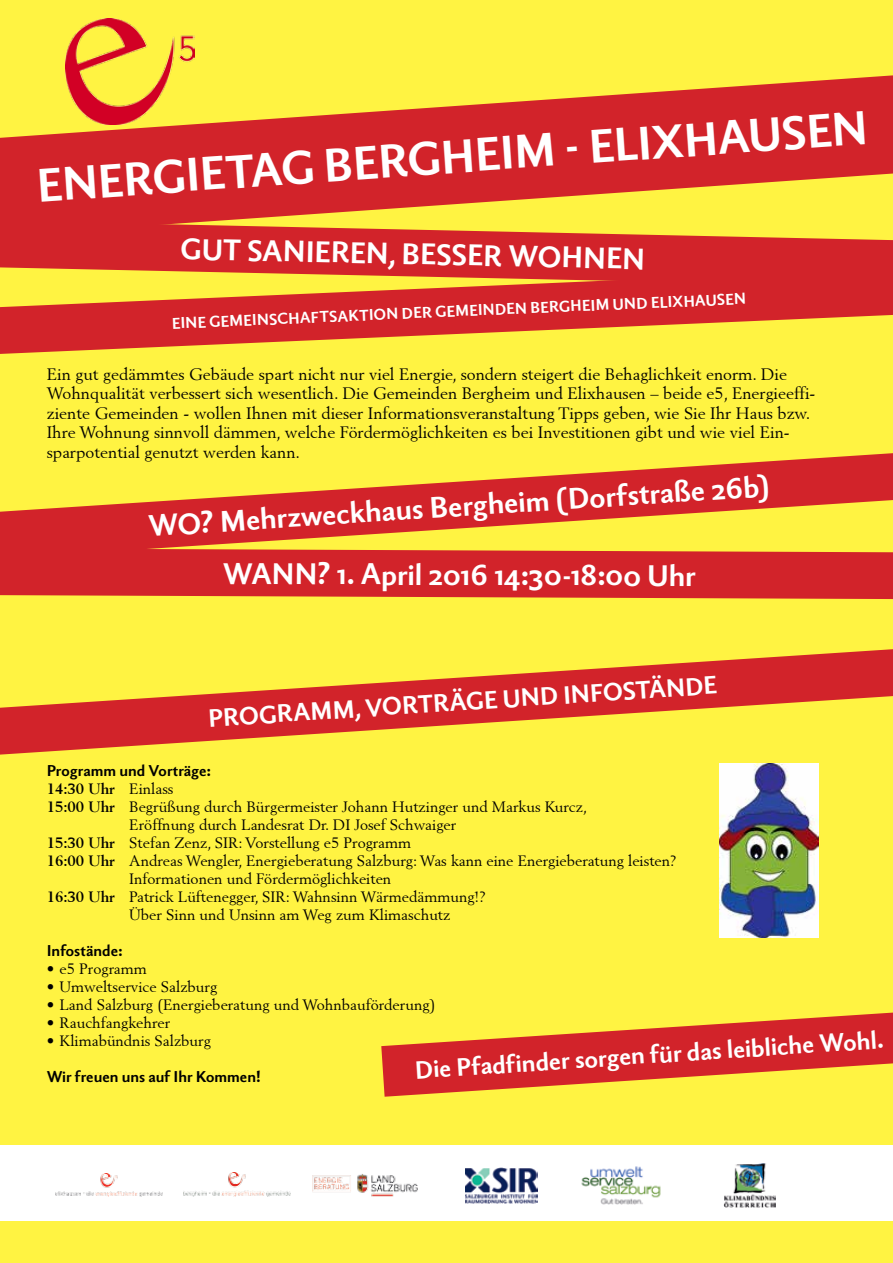
<style>
.page{position:relative;width:893px;height:1263px;background:#fff342}
.page>*{position:absolute;margin:0;border:0;box-sizing:border-box;transform-origin:0 0}
.t1{font:700 45px "Berling Nova Sans Pro";color:#fff}
.t2{font:700 28.5px "Berling Nova Sans Pro";letter-spacing:-.01em;color:#fff}
.t3{font:700 24px "Berling Nova Sans Pro";color:#fff}
.t4{font:16.5px/19.5px "Berling";color:#000}
.t5{font:15px "Berling";color:#000}
.t6{font:700 15px "Berling Nova Sans Pro";color:#fff}
.t7{font:700 15px "Berling Nova Sans Pro";color:#000}
.t8{font:700 15px "Berling";color:#000}
.s1{font-weight:400}
.s2{font-weight:700}
</style>
<div class="page">
<div style="left:0;top:236px;width:893px;height:32px;background:#d2232a"></div>
<svg style="left:0;top:268px;width:893px;height:86px;fill:#d2232a"></svg>
<div style="left:0;top:559px;width:893px;height:40px;background:#d2232a"></div>
<svg style="left:0;top:453px;width:893px;height:106px;fill:#d2232a"></svg>
<svg style="left:0;top:649px;width:893px;height:106px"></svg>
<div style="left:0;top:1144px;width:893px;height:76px;background:#fff"></div>
<img style="left:55px;top:1173px;width:107px;height:23px">
<img style="left:183px;top:1173px;width:107px;height:24px">
<img style="left:312px;top:1174px;width:106px;height:23px">
<img style="left:465px;top:1167px;width:72px;height:36px">
<img style="left:581px;top:1166px;width:80px;height:39px">
<img style="left:723px;top:1163px;width:52px;height:45px">
<svg style="left:381px;top:1012px;width:512px;height:85px"></svg>
<img style="left:719px;top:763px;width:100px;height:175px">
<img style="left:65px;top:19px;width:129px;height:56px">
<svg style="left:0;top:75px;width:893px;height:161px;fill:#d2232a"></svg>
<h1 class="t1" style="left:35px;top:153px;width:835px;rotate:-4deg">ENERGIETAG BERGHEIM - ELIXHAUSEN</h1>
<h2 class="t2" style="left:181px;top:229px;width:466px;rotate:1deg">GUT SANIEREN, BESSER WOHNEN</h2>
<p class="t6" style="left:171px;top:315px;width:576px;rotate:-3deg">EINE GEMEINSCHAFTSAKTION DER GEMEINDEN BERGHEIM UND ELIXHAUSEN</p>
<p class="t4" style="left:47px;top:364px;width:770px">Ein gut gedämmtes Gebäude spart nicht nur viel Energie, sondern steigert die Behaglichkeit enorm. Die Wohnqualität verbessert sich wesentlich. Die Gemeinden Bergheim und Elixhausen – beide e5, Energieeffi&shy;ziente Gemeinden - wollen Ihnen mit dieser Informationsveranstaltung Tipps geben, wie Sie Ihr Haus bzw.<br>Ihre Wohnung sinnvoll dämmen, welche Fördermöglichkeiten es bei Investitionen gibt und wie viel Ein&shy;sparpotential genutzt werden kann.</p>
<h2 class="t2" style="left:147px;top:507px;width:624px;rotate:-4deg">WO? Mehrzweckhaus Bergheim (Dorfstraße 26b)</h2>
<h2 class="t2" style="left:223px;top:554px;width:474px">WANN? 1. April 2016 14:30-18:00 Uhr</h2>
<h3 class="t3" style="left:207px;top:702px;width:511px;rotate:-4deg">PROGRAMM, VORTRÄGE UND INFOSTÄNDE</h3>
<p class="t7" style="left:47px;top:759px;width:165px">Programm und Vorträge:</p>
<p class="t8" style="left:47px;top:780px;width:128px">14:30 Uhr <span class="s1">Einlass</span></p>
<p class="t5" style="left:47px;top:797px;width:542px"><span class="s2">15:00 Uhr</span> Begrüßung durch Bürgermeister Johann Hutzinger und Markus Kurcz,</p>
<p class="t5" style="left:129px;top:815px;width:329px">Eröffnung durch Landesrat Dr. DI Josef Schwaiger</p>
<p class="t5" style="left:47px;top:833px;width:366px"><span class="s2">15:30 Uhr</span> Stefan Zenz, SIR: Vorstellung e5 Programm</p>
<p class="t5" style="left:47px;top:851px;width:631px"><span class="s2">16:00 Uhr</span> Andreas Wengler, Energieberatung Salzburg: Was kann eine Energieberatung leisten?</p>
<p class="t5" style="left:129px;top:869px;width:263px">Informationen und Fördermöglichkeiten</p>
<p class="t5" style="left:47px;top:887px;width:440px"><span class="s2">16:30 Uhr</span> Patrick Lüftenegger, SIR: Wahnsinn Wärmedämmung!?</p>
<p class="t5" style="left:129px;top:905px;width:323px">Über Sinn und Unsinn am Weg zum Klimaschutz</p>
<p class="t7" style="left:47px;top:939px;width:77px">Infostände:</p>
<p class="t5" style="left:47px;top:959px;width:102px">• e5 Programm</p>
<p class="t5" style="left:47px;top:977px;width:172px">• Umweltservice Salzburg</p>
<p class="t5" style="left:47px;top:995px;width:390px">• Land Salzburg (Energieberatung und Wohnbauförderung)</p>
<p class="t5" style="left:47px;top:1013px;width:125px">• Rauchfangkehrer</p>
<p class="t5" style="left:47px;top:1031px;width:166px">• Klimabündnis Salzburg</p>
<p class="t7" style="left:47px;top:1065px;width:216px">Wir freuen uns auf Ihr Kommen!</p>
<h3 class="t3" style="left:414px;top:1054px;width:471px;rotate:-4deg">Die Pfadfinder sorgen für das leibliche Wohl.</h3>
</div>
